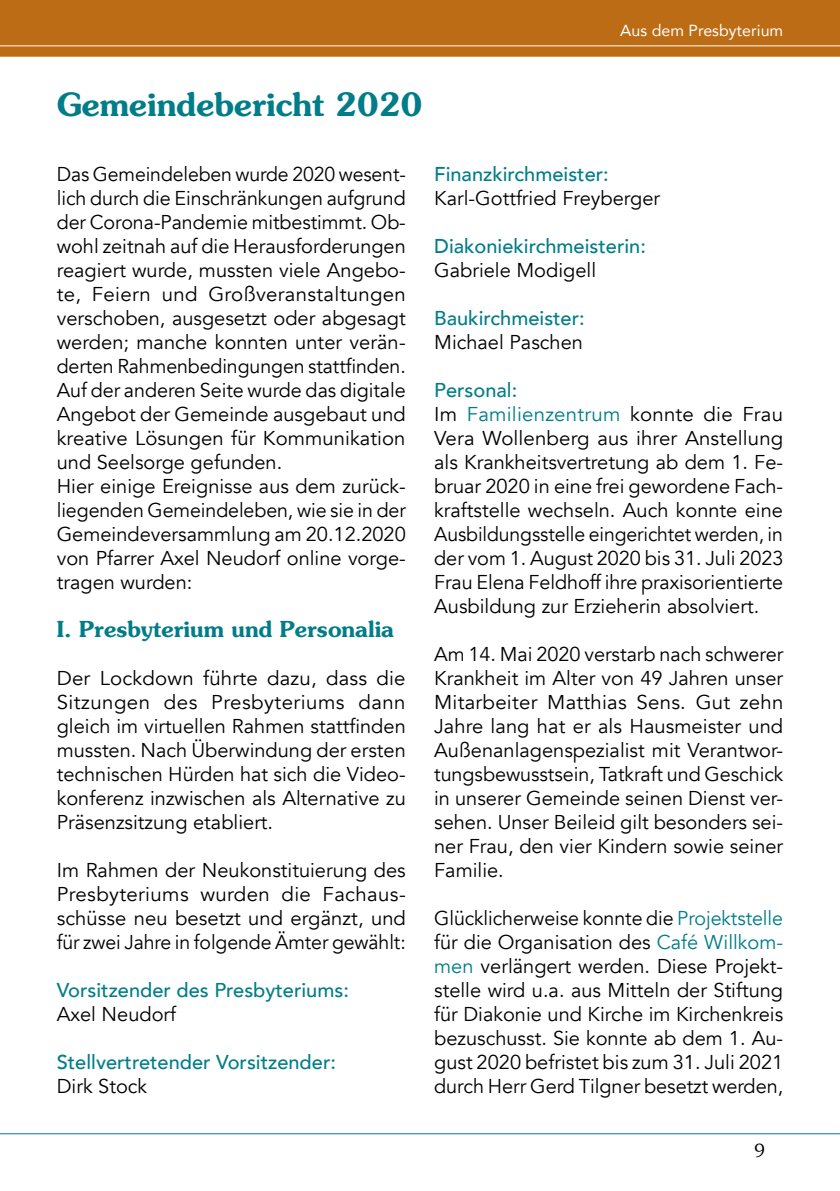
<style>
.page{position:relative;width:840px;height:1191px;background:#fff}
.page>*{position:absolute;margin:0;border:0;box-sizing:border-box;transform-origin:0 0}
.t1{font:600 32px "Souvenir";color:#007d88}
.t2{font:600 22px "Souvenir";color:#007d88}
.t3{font:20px/24px "Avenir";color:#000;text-align:justify}
.t4{font:500 20px "Avenir";color:#007d88}
.t5{font:300 18px "Souvenir";color:#000}
.t6{font:16px "Avenir";color:#fff}
.s1{font-weight:500;color:#007d88}
.s2{color:#007d88}
</style>
<div class="page">
<div style="left:0;top:0;width:839px;height:57px;background:#bc6c15"></div>
<hr style="left:0;top:45px;width:839px;height:1px;background:#fff">
<hr style="left:0;top:1133px;width:839px;height:1px;background:#007d88">
<p class="t6" style="left:620px;top:17px;width:164px">Aus dem Presbyterium</p>
<h1 class="t1" style="left:57px;top:83px;width:367px">Gemeindebericht 2020</h1>
<p class="t3" style="left:57px;top:163px;width:350px;text-align:left">Das Gemeindeleben wurde 2020 wesent&shy;lich durch die Einschränkungen aufgrund der Corona-Pandemie mitbestimmt. Ob&shy;wohl zeitnah auf die Herausforderungen reagiert wurde, mussten viele Angebo&shy;te, Feiern und Großveranstaltungen verschoben, ausgesetzt oder abgesagt werden; manche konnten unter verän&shy;derten Rahmenbedingungen stattfinden.<br>Auf der anderen Seite wurde das digitale Angebot der Gemeinde ausgebaut und kreative Lösungen für Kommunikation und Seelsorge gefunden.<br>Hier einige Ereignisse aus dem zurück&shy;liegenden Gemeindeleben, wie sie in der Gemeindeversammlung am 20.12.2020 von Pfarrer Axel Neudorf online vorge&shy;tragen wurden:</p>
<p class="t2" style="left:57px;top:615px;width:338px">I. Presbyterium und Personalia</p>
<p class="t3" style="left:57px;top:667px;width:350px">Der Lockdown führte dazu, dass die Sitzungen des Presbyteriums dann gleich im virtuellen Rahmen stattfinden mussten. Nach Überwindung der ersten technischen Hürden hat sich die Video&shy;konferenz inzwischen als Alternative zu Präsenzsitzung etabliert.</p>
<p class="t3" style="left:57px;top:859px;width:350px">Im Rahmen der Neukonstituierung des Presbyteriums wurden die Fachaus&shy;schüsse neu besetzt und ergänzt, und für zwei Jahre in folgende Ämter gewählt:</p>
<p class="t4" style="left:57px;top:973px;width:293px">Vorsitzender des Presbyteriums:</p>
<p class="t3" style="left:57px;top:1003px;width:121px">Axel Neudorf</p>
<p class="t4" style="left:57px;top:1045px;width:280px">Stellvertretender Vorsitzender:</p>
<p class="t3" style="left:57px;top:1075px;width:92px">Dirk Stock</p>
<p class="t4" style="left:434px;top:157px;width:176px">Finanzkirchmeister:</p>
<p class="t3" style="left:434px;top:187px;width:227px">Karl-Gottfried Freyberger</p>
<p class="t4" style="left:434px;top:229px;width:213px">Diakoniekirchmeisterin:</p>
<p class="t3" style="left:434px;top:259px;width:163px">Gabriele Modigell</p>
<p class="t4" style="left:434px;top:301px;width:152px">Baukirchmeister:</p>
<p class="t3" style="left:434px;top:331px;width:150px">Michael Paschen</p>
<p class="t3" style="left:434px;top:379px;width:350px;text-align:left"><span class="s1">Personal:<br></span>Im <span class="s2">Familienzentrum</span> konnte die Frau Vera Wollenberg aus ihrer Anstellung als Krankheitsvertretung ab dem 1. Fe&shy;bruar 2020 in eine frei gewordene Fach&shy;kraftstelle wechseln. Auch konnte eine Ausbildungsstelle eingerichtet werden, in der vom 1. August 2020 bis 31. Juli 2023<br>Frau Elena Feldhoff ihre praxisorientierte Ausbildung zur Erzieherin absolviert.</p>
<p class="t3" style="left:434px;top:643px;width:350px">Am 14. Mai 2020 verstarb nach schwerer Krankheit im Alter von 49 Jahren unser Mitarbeiter Matthias Sens. Gut zehn Jahre lang hat er als Hausmeister und Außenanlagenspezialist mit Verantwor&shy;tungsbewusstsein, Tatkraft und Geschick in unserer Gemeinde seinen Dienst ver&shy;sehen. Unser Beileid gilt besonders sei&shy;ner Frau, den vier Kindern sowie seiner Familie.</p>
<p class="t3" style="left:434px;top:907px;width:350px">Glücklicherweise konnte die <span class="s2">Projektstelle </span>für die Organisation des <span class="s2">Café Willkom&shy;men</span> verlängert werden. Diese Projekt&shy;stelle wird u.a. aus Mitteln der Stiftung für Diakonie und Kirche im Kirchenkreis bezuschusst. Sie konnte ab dem 1. Au&shy;gust 2020 befristet bis zum 31. Juli 2021 durch Herr Gerd Tilgner besetzt werden,</p>
<p class="t5" style="left:753px;top:1139px;width:12px">9</p>
</div>
